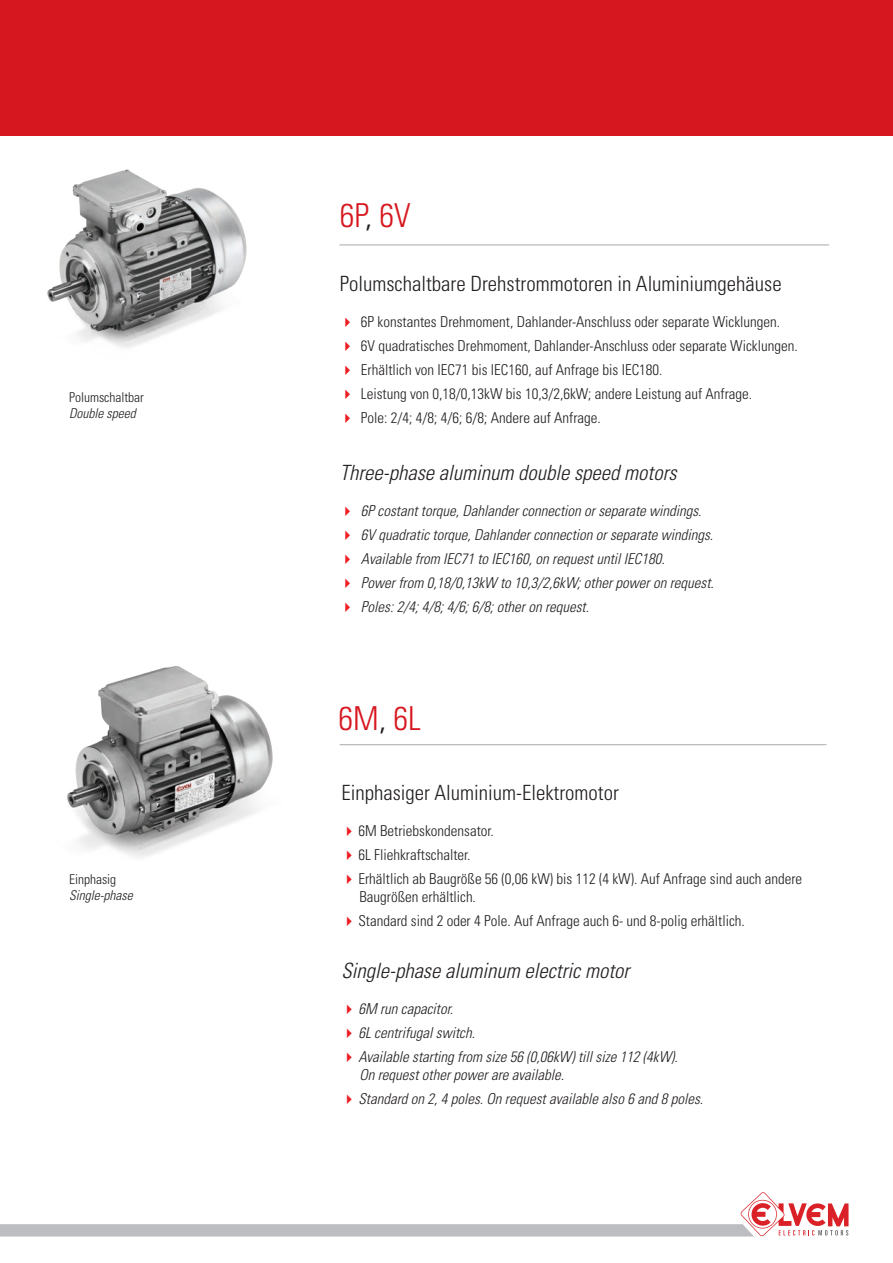
<style>
.page{position:relative;width:893px;height:1263px;background:#fff}
.page>*{position:absolute;margin:0;border:0;box-sizing:border-box;transform-origin:0 0}
.t1{font:300 condensed 33px "Univers LT Std";color:#d7171f}
.t2{font:300 condensed 21px "Univers LT Std";color:#231f20}
.t3{font:italic 300 condensed 21px "Univers LT Std";color:#231f20}
.t4{font:300 condensed 15px/18px "Univers LT Std";color:#231f20}
.t5{font:italic 300 condensed 15px/18px "Univers LT Std";color:#231f20}
.t6{font:300 condensed 13.5px "Univers LT Std";color:#231f20}
.t7{font:italic 300 condensed 13.5px "Univers LT Std";color:#231f20}
.s1{color:#231f20}
.s2{color:#ee1d23}
</style>
<div class="page">
<img style="left:67px;top:666px;width:206px;height:191px">
<img style="left:47px;top:169px;width:200px;height:179px">
<div style="left:0;top:0;width:893px;height:136px;background:#d7171f"></div>
<svg style="left:0;top:1192px;width:848px;height:44px"></svg>
<hr style="left:339px;top:244px;width:490px;height:1px;background:#a8a9ad">
<hr style="left:340px;top:744px;width:486px;height:1px;background:#a8a9ad">
<p class="t6" style="left:69px;top:389px;width:76px">Polumschaltbar</p>
<p class="t7" style="left:69px;top:405px;width:68px">Double speed</p>
<p class="t6" style="left:69px;top:871px;width:49px">Einphasig</p>
<p class="t7" style="left:69px;top:887px;width:65px">Single-phase</p>
<h1 class="t1" style="left:340px;top:195px;width:72px">6P<span class="s1">,</span> 6V</h1>
<h2 class="t2" style="left:340px;top:271px;width:443px">Polumschaltbare Drehstrommotoren in Aluminiumgehäuse</h2>
<p class="t4" style="left:340px;top:313px;width:442px"><span class="s2">✔</span> 6P konstantes Drehmoment, Dahlander-Anschluss oder separate Wicklungen.</p>
<p class="t4" style="left:340px;top:337px;width:459px"><span class="s2">✔</span> 6V quadratisches Drehmoment, Dahlander-Anschluss oder separate Wicklungen.</p>
<p class="t4" style="left:340px;top:361px;width:324px"><span class="s2">✔</span> Erhältlich von IEC71 bis IEC160, auf Anfrage bis IEC180.</p>
<p class="t4" style="left:340px;top:385px;width:414px"><span class="s2">✔</span> Leistung von 0,18/0,13kW bis 10,3/2,6kW; andere Leistung auf Anfrage.</p>
<p class="t4" style="left:340px;top:409px;width:263px"><span class="s2">✔</span> Pole: 2/4; 4/8; 4/6; 6/8; Andere auf Anfrage.</p>
<h2 class="t3" style="left:340px;top:460px;width:338px">Three-phase aluminum double speed motors</h2>
<p class="t5" style="left:340px;top:502px;width:363px"><span class="s2">✔</span> 6P costant torque, Dahlander connection or separate windings.</p>
<p class="t5" style="left:340px;top:526px;width:375px"><span class="s2">✔</span> 6V quadratic torque, Dahlander connection or separate windings.</p>
<p class="t5" style="left:340px;top:550px;width:326px"><span class="s2">✔</span> Available from IEC71 to IEC160, on request until IEC180.</p>
<p class="t5" style="left:340px;top:574px;width:376px"><span class="s2">✔</span> Power from 0,18/0,13kW to 10,3/2,6kW; other power on request.</p>
<p class="t5" style="left:340px;top:598px;width:251px"><span class="s2">✔</span> Poles: 2/4; 4/8; 4/6; 6/8; other on request.</p>
<h1 class="t1" style="left:339px;top:698px;width:84px">6M<span class="s1">,</span> 6L</h1>
<h2 class="t2" style="left:341px;top:779px;width:279px">Einphasiger Aluminium-Elektromotor</h2>
<p class="t4" style="left:341px;top:821px;width:154px"><span class="s2">✔</span> 6M Betriebskondensator.</p>
<p class="t4" style="left:341px;top:845px;width:131px"><span class="s2">✔</span> 6L Fliehkraftschalter.</p>
<p class="t4" style="left:359px;top:869px;width:444px;text-indent:-18px"><span class="s2">✔</span> Erhältlich ab Baugröße 56 (0,06 kW) bis 112 (4 kW). Auf Anfrage sind auch andere<br>Baugrößen erhältlich.</p>
<p class="t4" style="left:341px;top:911px;width:405px"><span class="s2">✔</span> Standard sind 2 oder 4 Pole. Auf Anfrage auch 6- und 8-polig erhältlich.</p>
<h2 class="t3" style="left:341px;top:958px;width:290px">Single-phase aluminum electric motor</h2>
<p class="t5" style="left:341px;top:1000px;width:113px"><span class="s2">✔</span> 6M run capacitor.</p>
<p class="t5" style="left:341px;top:1024px;width:135px"><span class="s2">✔</span> 6L centrifugal switch.</p>
<p class="t5" style="left:359px;top:1048px;width:320px;text-indent:-18px"><span class="s2">✔</span> Available starting from size 56 (0,06kW) till size 112 (4kW).<br>On request other power are available.</p>
<p class="t5" style="left:341px;top:1090px;width:363px"><span class="s2">✔</span> Standard on 2, 4 poles. On request available also 6 and 8 poles.</p>
</div>
